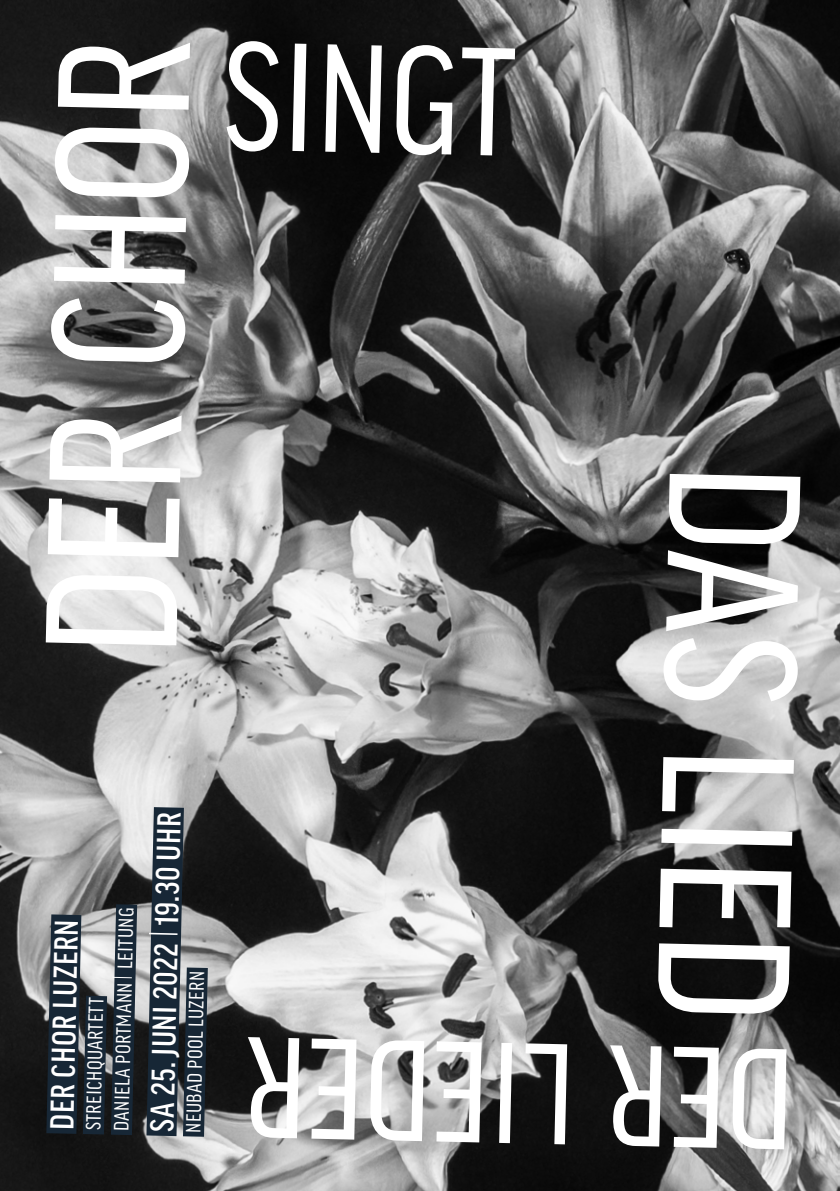
<style>
.page{position:relative;width:840px;height:1191px;background:#fff}
.page>*{position:absolute;margin:0;border:0;box-sizing:border-box;transform-origin:0 0}
.t1{font:condensed 180px "Good Pro";color:#fff}
.t2{font:condensed 148px "Good Pro";color:#fff}
.t3{font:condensed 138px "Good Pro";color:#fff}
.t4{font:500 condensed 32px "Good OT";color:#fff}
.t5{font:condensed 20px/28.2px "Good Pro";color:#fff}
</style>
<div class="page">
<img style="left:0;top:0;width:839px;height:1191px">
<svg style="left:31px;top:776px;width:188px;height:390px;background:#585e64"></svg>
<hr style="left:112px;top:976px;width:20px;height:2px;background:#fff">
<h1 class="t1" style="left:12px;top:654px;width:619px;rotate:-89deg">DER CHOR</h1>
<h2 class="t2" style="left:225px;top:14px;width:293px;rotate:1deg">SINGT</h2>
<h1 class="t1" style="left:833px;top:465px;width:559px;rotate:91deg">DAS LIED</h1>
<h3 class="t4" style="left:145px;top:1131px;width:321px;rotate:-89deg">SA 25. JUNI 2022 19.30 UHR</h3>
<p class="t5" style="left:80px;top:1130px;width:224px;rotate:-89deg">STREICHQUARTETT<br>DANIELA PORTMANN LEITUNG</p>
<h3 class="t4" style="left:45px;top:1129px;width:211px;rotate:-89deg">DER CHOR LUZERN</h3>
<p class="t5" style="left:180px;top:1132px;width:163px;rotate:-89deg">NEUBAD POOL LUZERN</p>
<h3 class="t3" style="left:792px;top:1174px;width:551px;rotate:-179deg">DER LIEDER</h3>
</div>
